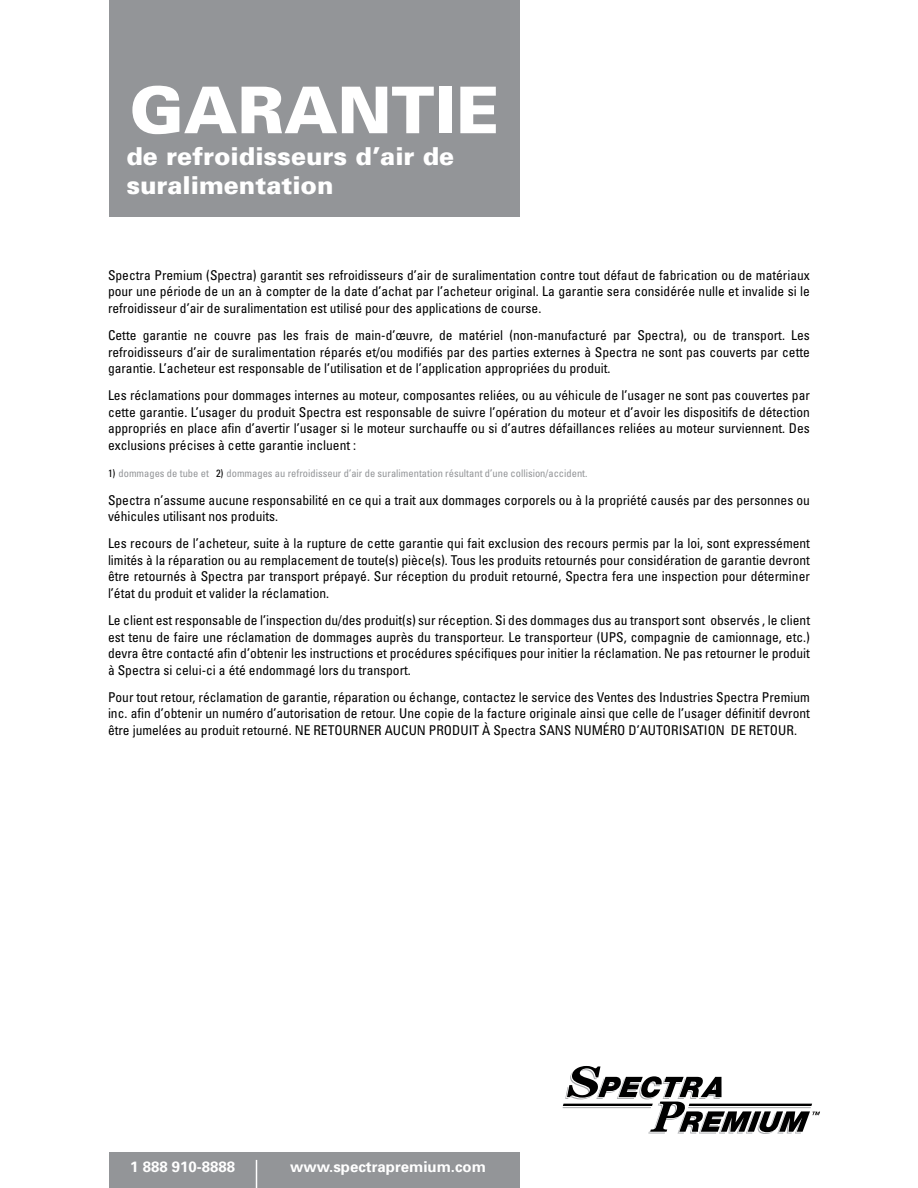
<style>
.page{position:relative;width:918px;height:1188px;background:#fff}
.page>*{position:absolute;margin:0;border:0;box-sizing:border-box;transform-origin:0 0}
.t1{font:900 64.5px "Univers";color:#fff}
.t2{font:900 24.75px/29.7px "Univers";color:#fff}
.t3{font:700 15px "Univers";color:#fff}
.t4{font:condensed 13.5px/16.5px "Univers";color:#000;text-align:justify}
.t5{font:condensed 10.5px "Univers";color:#939598}
.s1{color:#000}
</style>
<div class="page">
<div style="left:109px;top:1152px;width:410px;height:36px;background:#939598"></div>
<svg style="left:563px;top:1066px;width:257px;height:68px"></svg>
<div style="left:109px;top:0;width:410px;height:217px;background:#939598"></div>
<svg style="left:256px;top:1160px;width:1px;height:28px"></svg>
<h1 class="t1" style="left:130px;top:70px;width:371px">GARANTIE</h1>
<h2 class="t2" style="left:126px;top:140px;width:329px">de refroidisseurs d’air de suralimentation</h2>
<p class="t4" style="left:108px;top:267px;width:703px">Spectra Premium (Spectra) garantit ses refroidisseurs d’air de suralimentation contre tout défaut de fabrication ou de matériaux pour une période de un an à compter de la date d’achat par l’acheteur original. La garantie sera considérée nulle et invalide si le refroidisseur d’air de suralimentation est utilisé pour des applications de course.</p>
<p class="t4" style="left:108px;top:327px;width:704px">Cette garantie ne couvre pas les frais de main-d’œuvre, de matériel (non-manufacturé par Spectra), ou de transport. Les refroidisseurs d’air de suralimentation réparés et/ou modifiés par des parties externes à Spectra ne sont pas couverts par cette garantie. L’acheteur est responsable de l’utilisation et de l’application appropriées du produit.</p>
<p class="t4" style="left:108px;top:387px;width:704px">Les réclamations pour dommages internes au moteur, composantes reliées, ou au véhicule de l’usager ne sont pas couvertes par cette garantie. L’usager du produit Spectra est responsable de suivre l’opération du moteur et d’avoir les dispositifs de détection appropriés en place afin d’avertir l’usager si le moteur surchauffe ou si d’autres défaillances reliées au moteur surviennent. Des exclusions précises à cette garantie incluent :</p>
<p class="t5" style="left:108px;top:467px;width:481px"><span class="s1">1)</span> dommages de tube et <span class="s1">2)</span> dommages au refroidisseur d’air de suralimentation résultant d’une collision/accident.</p>
<p class="t4" style="left:108px;top:491px;width:703px">Spectra n’assume aucune responsabilité en ce qui a trait aux dommages corporels ou à la propriété causés par des personnes ou véhicules utilisant nos produits.</p>
<p class="t4" style="left:108px;top:535px;width:704px">Les recours de l’acheteur, suite à la rupture de cette garantie qui fait exclusion des recours permis par la loi, sont expressément limités à la réparation ou au remplacement de toute(s) pièce(s). Tous les produits retournés pour considération de garantie devront être retournés à Spectra par transport prépayé. Sur réception du produit retourné, Spectra fera une inspection pour déterminer l’état du produit et valider la réclamation.</p>
<p class="t4" style="left:108px;top:612px;width:704px">Le client est responsable de l’inspection du/des produit(s) sur réception. Si des dommages dus au transport sont observés , le client est tenu de faire une réclamation de dommages auprès du transporteur. Le transporteur (UPS, compagnie de camionnage, etc.) devra être contacté afin d’obtenir les instructions et procédures spécifiques pour initier la réclamation. Ne pas retourner le produit à Spectra si celui-ci a été endommagé lors du transport.</p>
<p class="t4" style="left:108px;top:689px;width:704px">Pour tout retour, réclamation de garantie, réparation ou échange, contactez le service des Ventes des Industries Spectra Premium inc. afin d’obtenir un numéro d’autorisation de retour. Une copie de la facture originale ainsi que celle de l’usager définitif devront être jumelées au produit retourné. NE RETOURNER AUCUN PRODUIT À Spectra SANS NUMÉRO D’AUTORISATION DE RETOUR.</p>
<p class="t3" style="left:130px;top:1157px;width:107px">1 888 910-8888</p>
<p class="t3" style="left:290px;top:1157px;width:197px">www.spectrapremium.com</p>
</div>
